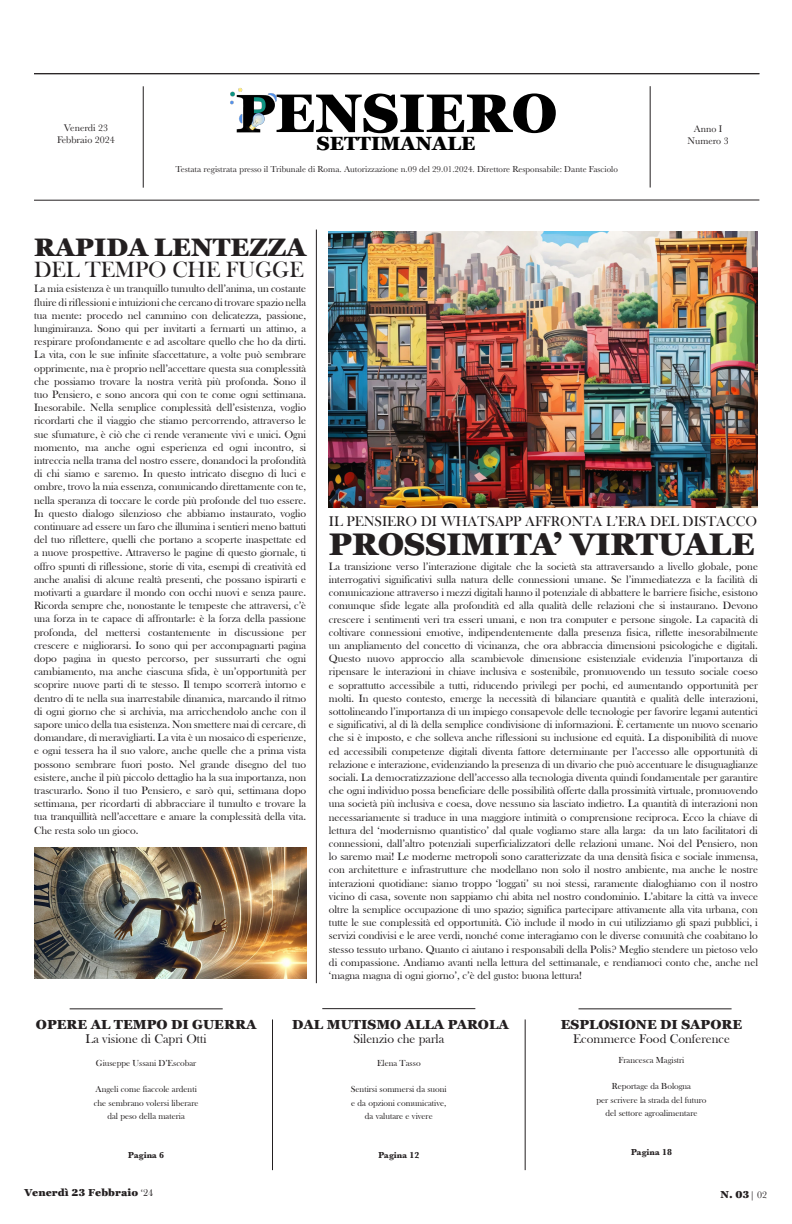
<style>
.page{position:relative;width:792px;height:1224px;background:#fff}
.page>*{position:absolute;margin:0;border:0;box-sizing:border-box;transform-origin:0 0}
.t1{font:900 54px "Georgia Pro";color:#000}
.t2{font:900 31px "Georgia Pro";color:#231f20}
.t3{font:900 25.1px "Georgia Pro";color:#231f20}
.t4{font:22.7px "Bask Old Face";color:#231f20}
.t5{font:900 19px "Georgia Pro";color:#000}
.t6{font:14.4px "Bask Old Face";color:#231f20}
.t7{font:13px "Bask Old Face";color:#231f20}
.t8{font:900 13px "Georgia Pro";color:#231f20}
.t9{font:11px/13.2px "Bask Old Face";color:#231f20;text-align:justify}
.t10{font:10px/12px "Baskerville";color:#231f20;text-align:center}
.t11{font:900 10px "Georgia Pro";color:#231f20}
.t12{font:9px "Bask Old Face";color:#231f20}
.t13{font:9px "Baskerville";color:#231f20}
.t14{font:700 9px "Baskerville";color:#231f20}
.s1{color:#fff}
.s2{font-family:"Bask Old Face";font-weight:400}
.s3{font-family:"Baskerville";font-weight:400}
</style>
<div class="page">
<hr style="left:34px;top:73px;width:725px;height:1px;background:#231f20">
<hr style="left:34px;top:199px;width:725px;height:2px;background:#231f20">
<hr style="left:143px;top:86px;width:1px;height:102px;background:#231f20">
<hr style="left:650px;top:86px;width:1px;height:102px;background:#231f20">
<img style="left:230px;top:88px;width:47px;height:45px">
<img style="left:329px;top:232px;width:429px;height:275px">
<hr style="left:316px;top:230px;width:1px;height:753px;background:#231f20">
<hr style="left:322px;top:1008px;width:153px;height:1px;background:#231f20">
<hr style="left:272px;top:1019px;width:1px;height:151px;background:#231f20">
<hr style="left:525px;top:1019px;width:1px;height:151px;background:#231f20">
<hr style="left:70px;top:1009px;width:153px;height:1px;background:#231f20">
<hr style="left:579px;top:1009px;width:153px;height:1px;background:#231f20">
<img style="left:34px;top:847px;width:272px;height:132px">
<p class="t10" style="left:57px;top:122px;width:59px">Venerdi 23<br>Febbraio 2024</p>
<h1 class="t1" style="left:234px;top:83px;width:325px"><span class="s1">P</span>ENSIERO</h1>
<h3 class="t5" style="left:317px;top:132px;width:160px">SETTIMANALE</h3>
<p class="t10" style="left:688px;top:135px;width:43px">Numero 3</p>
<p class="t10" style="left:694px;top:123px;width:30px">Anno I</p>
<p class="t13" style="left:176px;top:163px;width:444px">Testata registrata presso il Tribunale di Roma. Autorizzazione n.09 del 29.01.2024. Direttore Responsabile: Dante Fasciolo</p>
<h1 class="t3" style="left:34px;top:233px;width:274px">RAPIDA LENTEZZA</h1>
<h1 class="t4" style="left:34px;top:257px;width:271px">DEL TEMPO CHE FUGGE</h1>
<h3 class="t9" style="left:34px;top:282px;width:274px">La mia esistenza è un tranquillo tumulto dell’anima, un costante fluire di riflessioni e intuizioni che cercano di trovare spazio nella tua mente: procedo nel cammino con delicatezza, passione, lungimiranza. Sono qui per invitarti a fermarti un attimo, a respirare profondamente e ad ascoltare quello che ho da dirti.<br>La vita, con le sue infinite sfaccettature, a volte può sembrare opprimente, ma è proprio nell’accettare questa sua complessità che possiamo trovare la nostra verità più profonda. Sono il tuo Pensiero, e sono ancora qui con te come ogni settimana.<br>Inesorabile. Nella semplice complessità dell’esistenza, voglio ricordarti che il viaggio che stiamo percorrendo, attraverso le sue sfumature, è ciò che ci rende veramente vivi e unici. Ogni momento, ma anche ogni esperienza ed ogni incontro, si intreccia nella trama del nostro essere, donandoci la profondità di chi siamo e saremo. In questo intricato disegno di luci e ombre, trovo la mia essenza, comunicando direttamente con te, nella speranza di toccare le corde più profonde del tuo essere.<br>In questo dialogo silenzioso che abbiamo instaurato, voglio continuare ad essere un faro che illumina i sentieri meno battuti del tuo riflettere, quelli che portano a scoperte inaspettate ed a nuove prospettive. Attraverso le pagine di questo giornale, ti offro spunti di riflessione, storie di vita, esempi di creatività ed anche analisi di alcune realtà presenti, che possano ispirarti e motivarti a guardare il mondo con occhi nuovi e senza paure.<br>Ricorda sempre che, nonostante le tempeste che attraversi, c’è una forza in te capace di affrontarle: è la forza della passione profonda, del mettersi costantemente in discussione per crescere e migliorarsi. Io sono qui per accompagnarti pagina dopo pagina in questo percorso, per sussurrarti che ogni cambiamento, ma anche ciascuna sfida, è un’opportunità per scoprire nuove parti di te stesso. Il tempo scorrerà intorno e dentro di te nella sua inarrestabile dinamica, marcando il ritmo di ogni giorno che si archivia, ma arricchendolo anche con il sapore unico della tua esistenza. Non smettere mai di cercare, di domandare, di meravigliarti. La vita è un mosaico di esperienze, e ogni tessera ha il suo valore, anche quelle che a prima vista possono sembrare fuori posto. Nel grande disegno del tuo esistere, anche il più piccolo dettaglio ha la sua importanza, non trascurarlo. Sono il tuo Pensiero, e sarò qui, settimana dopo settimana, per ricordarti di abbracciare il tumulto e trovare la tua tranquillità nell’accettare e amare la complessità della vita.<br>Che resta solo un gioco.</h3>
<h2 class="t6" style="left:329px;top:513px;width:430px">IL PENSIERO DI WHATSAPP AFFRONTA L’ERA DEL DISTACCO</h2>
<h2 class="t2" style="left:329px;top:526px;width:427px">PROSSIMITA’ VIRTUALE</h2>
<h3 class="t9" style="left:329px;top:560px;width:431px">La transizione verso l’interazione digitale che la società sta attraversando a livello globale, pone interrogativi significativi sulla natura delle connessioni umane. Se l’immediatezza e la facilità di comunicazione attraverso i mezzi digitali hanno il potenziale di abbattere le barriere fisiche, esistono comunque sfide legate alla profondità ed alla qualità delle relazioni che si instaurano. Devono crescere i sentimenti veri tra esseri umani, e non tra computer e persone singole. La capacità di coltivare connessioni emotive, indipendentemente dalla presenza fisica, riflette inesorabilmente un ampliamento del concetto di vicinanza, che ora abbraccia dimensioni psicologiche e digitali.<br>Questo nuovo approccio alla scambievole dimensione esistenziale evidenzia l’importanza di ripensare le interazioni in chiave inclusiva e sostenibile, promuovendo un tessuto sociale coeso e soprattutto accessibile a tutti, riducendo privilegi per pochi, ed aumentando opportunità per molti. In questo contesto, emerge la necessità di bilanciare quantità e qualità delle interazioni, sottolineando l’importanza di un impiego consapevole delle tecnologie per favorire legami autentici e significativi, al di là della semplice condivisione di informazioni. È certamente un nuovo scenario che si è imposto, e che solleva anche riflessioni su inclusione ed equità. La disponibilità di nuove ed accessibili competenze digitali diventa fattore determinante per l’accesso alle opportunità di relazione e interazione, evidenziando la presenza di un divario che può accentuare le disuguaglianze sociali. La democratizzazione dell’accesso alla tecnologia diventa quindi fondamentale per garantire che ogni individuo possa beneficiare delle possibilità offerte dalla prossimità virtuale, promuovendo una società più inclusiva e coesa, dove nessuno sia lasciato indietro. La quantità di interazioni non necessariamente si traduce in una maggiore intimità o comprensione reciproca. Ecco la chiave di lettura del ‘modernismo quantistico’ dal quale vogliamo stare alla larga: da un lato facilitatori di connessioni, dall’altro potenziali superficializzatori delle relazioni umane. Noi del Pensiero, non lo saremo mai! Le moderne metropoli sono caratterizzate da una densità fisica e sociale immensa, con architetture e infrastrutture che modellano non solo il nostro ambiente, ma anche le nostre interazioni quotidiane: siamo troppo ‘loggati’ su noi stessi, raramente dialoghiamo con il nostro vicino di casa, sovente non sappiamo chi abita nel nostro condominio. L’abitare la città va invece oltre la semplice occupazione di uno spazio; significa partecipare attivamente alla vita urbana, con tutte le sue complessità ed opportunità. Ciò include il modo in cui utilizziamo gli spazi pubblici, i servizi condivisi e le aree verdi, nonché come interagiamo con le diverse comunità che coabitano lo stesso tessuto urbano. Quanto ci aiutano i responsabili della Polis? Meglio stendere un pietoso velo di compassione. Andiamo avanti nella lettura del settimanale, e rendiamoci conto che, anche nel ‘magna magna di ogni giorno’, c’è del gusto: buona lettura!</h3>
<h1 class="t8" style="left:36px;top:1017px;width:222px">OPERE AL TEMPO DI GUERRA</h1>
<h1 class="t7" style="left:86px;top:1031px;width:123px">La visione di Capri Otti</h1>
<h3 class="t12" style="left:96px;top:1058px;width:102px">Giuseppe Ussani D’Escobar</h3>
<h3 class="t12" style="left:96px;top:1084px;width:103px">Angeli come fiaccole ardenti</h3>
<h3 class="t12" style="left:94px;top:1098px;width:106px">che sembrano volersi liberare</h3>
<h3 class="t12" style="left:107px;top:1111px;width:79px">dal peso della materia</h3>
<h3 class="t14" style="left:128px;top:1149px;width:37px">Pagina 6</h3>
<h1 class="t8" style="left:292px;top:1017px;width:218px">DAL MUTISMO ALLA PAROLA</h1>
<h1 class="t7" style="left:353px;top:1031px;width:92px">Silenzio che parla</h1>
<h3 class="t12" style="left:377px;top:1058px;width:45px">Elena Tasso</h3>
<h3 class="t12" style="left:351px;top:1084px;width:97px">Sentirsi sommersi da suoni</h3>
<h3 class="t12" style="left:351px;top:1098px;width:97px">e da opzioni comunicative,</h3>
<h3 class="t12" style="left:365px;top:1111px;width:69px">da valutare e vivere</h3>
<h3 class="t14" style="left:378px;top:1149px;width:42px">Pagina 12</h3>
<h1 class="t8" style="left:561px;top:1017px;width:183px">ESPLOSIONE DI SAPORE</h1>
<h1 class="t7" style="left:573px;top:1031px;width:158px">Ecommerce Food Conference</h1>
<h3 class="t12" style="left:619px;top:1055px;width:67px">Francesca Magistri</h3>
<h3 class="t12" style="left:612px;top:1081px;width:81px">Reportage da Bologna</h3>
<h3 class="t12" style="left:596px;top:1095px;width:112px">per scrivere la strada del futuro</h3>
<h3 class="t12" style="left:605px;top:1108px;width:94px">del settore agroalimentare</h3>
<h3 class="t14" style="left:631px;top:1146px;width:42px">Pagina 18</h3>
<p class="t11" style="left:25px;top:1187px;width:130px">Venerdì 23 Febbraio <span class="s2">‘24</span></p>
<p class="t11" style="left:721px;top:1189px;width:48px">N. 03<span class="s3">| 02</span></p>
</div>
